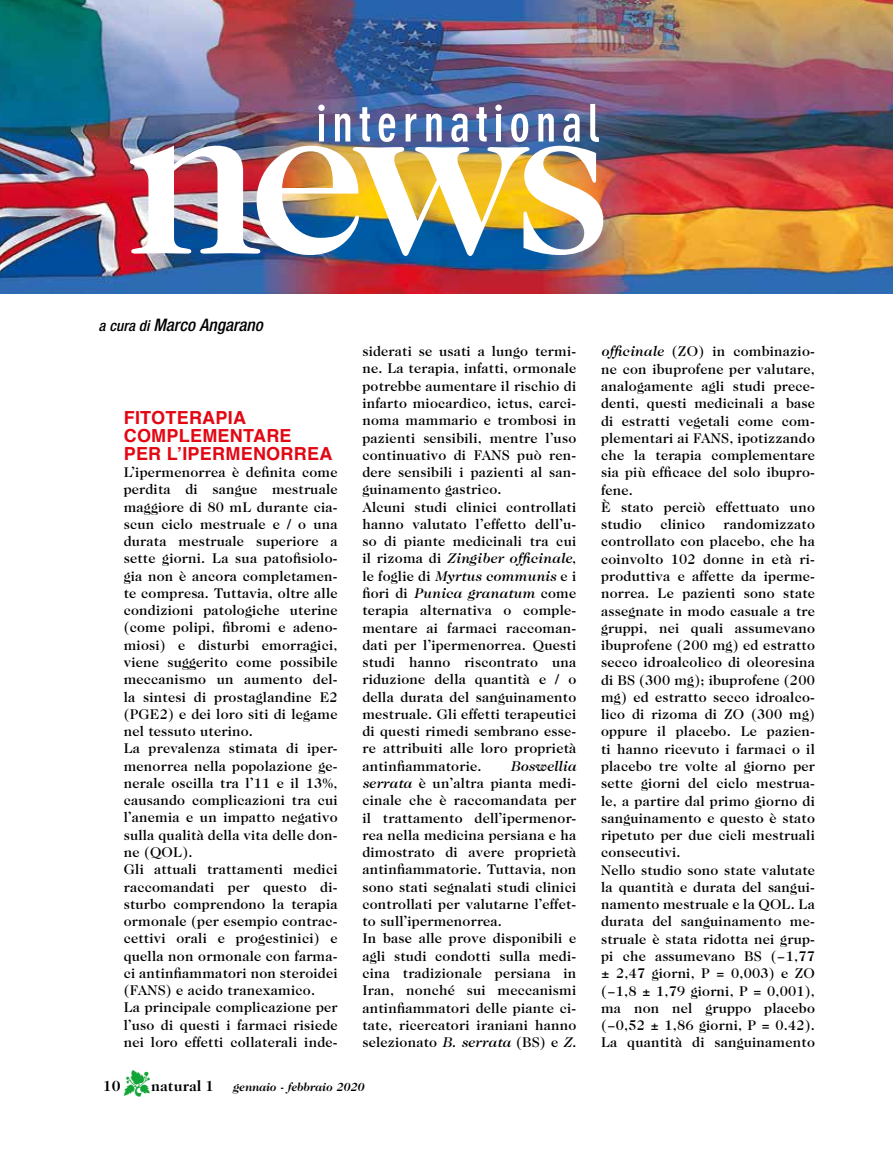
<style>
.page{position:relative;width:893px;height:1149px;background:#fff}
.page>*{position:absolute;margin:0;border:0;box-sizing:border-box;transform-origin:0 0}
.t1{font:500 232.5px "Caslon 224 Std";color:#fff}
.t2{font:700 condensed 51px "DIN Neuzeit Grotesk";letter-spacing:.11em;color:#fff}
.t3{font:700 18px/18px "Helvetica";letter-spacing:.015em;color:#e30613}
.t4{font:italic 500 condensed 17.25px "Helvetica Neue LT Std";color:#000}
.t5{font:700 15px "Caslon 224 IT Cby BT";color:#000}
.t6{font:500 14.25px/17.2px "Caslon 224 Std";letter-spacing:.015em;color:#000}
.t7{font:italic 700 12px "Caslon 224 IT Cby BT";color:#000}
.s1{font-size:15px}
.s2{font-style:italic}
.s3{color:#13a538}
</style>
<div class="page">
<img style="left:0;top:0;width:892px;height:294px">
<h2 class="t2" style="left:316px;top:94px;width:284px">international</h2>
<h1 class="t1" style="left:127px;top:39px;width:486px">news</h1>
<p class="t4" style="left:99px;top:314px;width:166px"><span class="s1">a cura di</span> Marco Angarano</p>
<p class="t3" style="left:124px;top:408px;width:210px">FITOTERAPIA<br>COMPLEMENTARE<br>PER L’IPERMENORREA</p>
<p class="t6" style="left:124px;top:463px;width:215px">L’ipermenorrea è definita come perdita di sangue mestruale maggiore di 80 mL durante cia&shy;scun ciclo mestruale e / o una durata mestruale superiore a sette giorni. La sua patofisiolo&shy;gia non è ancora completamen&shy;te compresa. Tuttavia, oltre alle condizioni patologiche uterine (come polipi, fibromi e adeno&shy;miosi) e disturbi emorragici, viene suggerito come possibile meccanismo un aumento del&shy;la sintesi di prostaglandine E2 (PGE2) e dei loro siti di legame nel tessuto uterino.<br>La prevalenza stimata di iper&shy;menorrea nella popolazione ge&shy;nerale oscilla tra l’11 e il 13%, causando complicazioni tra cui l’anemia e un impatto negativo sulla qualità della vita delle don&shy;ne (QOL).<br>Gli attuali trattamenti medici raccomandati per questo di&shy;sturbo comprendono la terapia ormonale (per esempio contrac&shy;cettivi orali e progestinici) e quella non ormonale con farma&shy;ci antinfiammatori non steroidei (FANS) e acido tranexamico.<br>La principale complicazione per l’uso di questi i farmaci risiede nei loro effetti collaterali inde-</p>
<p class="t6" style="left:362px;top:342px;width:215px">siderati se usati a lungo termi&shy;ne. La terapia, infatti, ormonale potrebbe aumentare il rischio di infarto miocardico, ictus, carci&shy;noma mammario e trombosi in pazienti sensibili, mentre l’uso continuativo di FANS può ren&shy;dere sensibili i pazienti al san&shy;guinamento gastrico.<br>Alcuni studi clinici controllati hanno valutato l’effetto dell’u&shy;so di piante medicinali tra cui il rizoma di <span class="s2">Zingiber officinale</span>, le foglie di <span class="s2">Myrtus communis</span> e i fiori di <span class="s2">Punica granatum</span> come terapia alternativa o comple&shy;mentare ai farmaci raccoman&shy;dati per l’ipermenorrea. Questi studi hanno riscontrato una riduzione della quantità e / o della durata del sanguinamento mestruale. Gli effetti terapeutici di questi rimedi sembrano esse&shy;re attribuiti alle loro proprietà antinfiammatorie.</p>
<p class="t6" style="left:362px;top:756px;width:215px;text-indent:149px"><span class="s2">Boswellia serrata</span> è un’altra pianta medi&shy;cinale che è raccomandata per il trattamento dell’ipermenor&shy;rea nella medicina persiana e ha dimostrato di avere proprietà antinfiammatorie. Tuttavia, non sono stati segnalati studi clinici controllati per valutarne l’effet&shy;to sull’ipermenorrea.<br>In base alle prove disponibili e agli studi condotti sulla medi&shy;cina tradizionale persiana in<br>Iran, nonché sui meccanismi antinfiammatori delle piante ci&shy;tate, ricercatori iraniani hanno selezionato <span class="s2">B. serrata</span> (BS) e <span class="s2">Z.</span></p>
<p class="t5" style="left:103px;top:1076px;width:113px">10 <span class="s3">▼</span>natural 1</p>
<p class="t7" style="left:233px;top:1079px;width:133px">gennaio - febbraio 2020</p>
<p class="t6" style="left:601px;top:343px;width:215px"><span class="s2">officinale</span> (ZO) in combinazio&shy;ne con ibuprofene per valutare, analogamente agli studi prece&shy;denti, questi medicinali a base di estratti vegetali come com&shy;plementari ai FANS, ipotizzando che la terapia complementare sia più efficace del solo ibupro&shy;fene.<br>È stato perciò effettuato uno studio</p>
<p class="t6" style="left:601px;top:515px;width:215px;text-indent:123px">randomizzato controllato con placebo, che ha coinvolto 102 donne in età ri&shy;produttiva e affette da iperme&shy;norrea. Le pazienti sono state assegnate in modo casuale a tre gruppi, nei quali assumevano ibuprofene (200 mg) ed estratto secco idroalcolico di oleoresina di BS (300 mg); ibuprofene (200 mg) ed estratto secco idroalco&shy;lico di rizoma di ZO (300 mg) oppure il placebo. Le pazien&shy;ti hanno ricevuto i farmaci o il placebo tre volte al giorno per sette giorni del ciclo mestrua&shy;le, a partire dal primo giorno di sanguinamento e questo è stato ripetuto per due cicli mestruali consecutivi.<br>Nello studio sono state valutate la quantità e durata del sangui&shy;namento mestruale e la QOL. La durata del sanguinamento me&shy;struale è stata ridotta nei grup&shy;pi che assumevano BS (−1,77 ± 2,47 giorni, P = 0,003) e ZO (−1,8 ± 1,79 giorni, P = 0,001), ma non nel gruppo placebo (−0,52 ± 1,86 giorni, P = 0.42).<br>La quantità di sanguinamento</p>
<p class="t6" style="left:660px;top:515px;width:46px">clinico</p>
</div>
